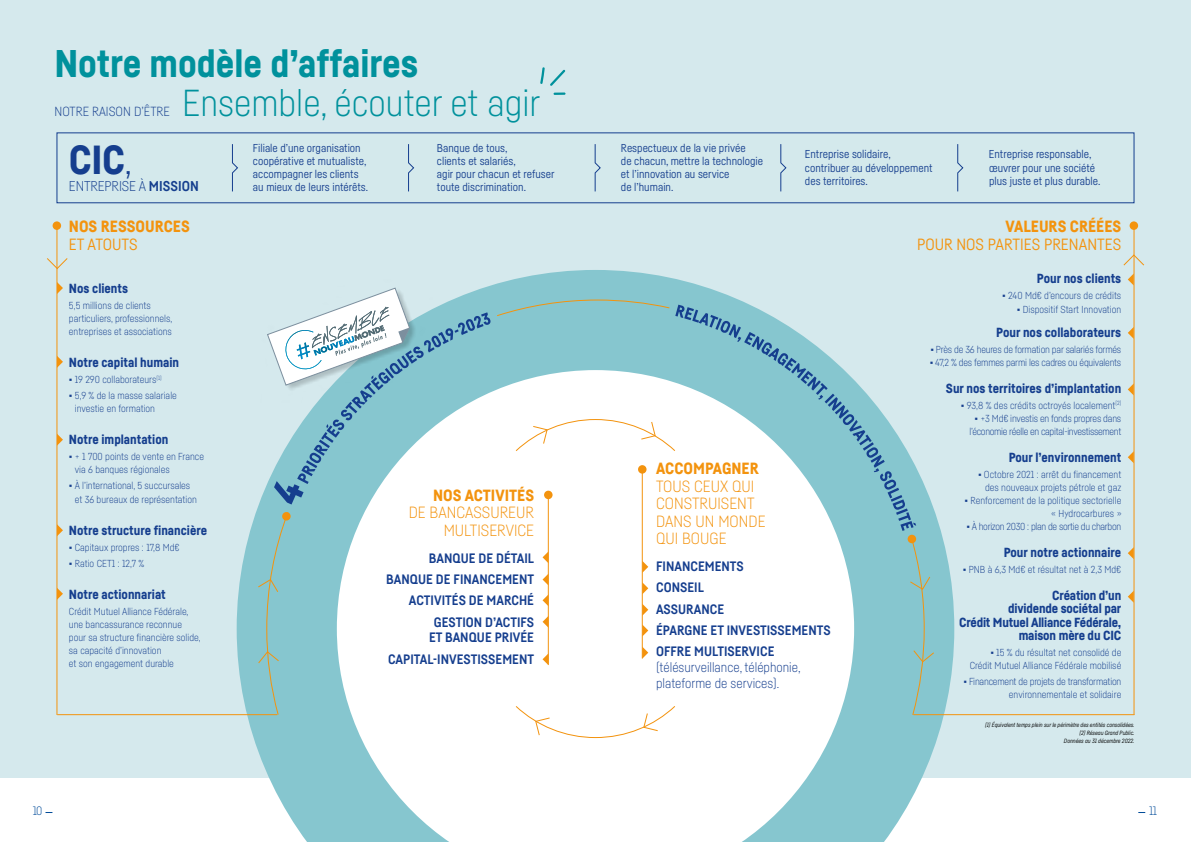
<style>
.page{position:relative;width:1191px;height:842px;background:#fff}
.page>*{position:absolute;margin:0;border:0;box-sizing:border-box;transform-origin:0 0}
.t1{font:900 40px "Fabrikat";color:#153e8e}
.t2{font:900 38px "Fabrikat";color:#00919c}
.t3{font:300 37px "Fabrikat";color:#00919c}
.t4{font:300 16px/17.4px "Fabrikat";color:#f3930e}
.t5{font:900 16px "Fabrikat";color:#f3930e}
.t6{font:16px "Fabrikat";color:#f3930e}
.t7{font:300 14px "Fabrikat";letter-spacing:-.01em;color:#153e8e}
.t8{font:700 13.4px/21.3px "Fabrikat";color:#153e8e;text-align:right}
.t9{font:300 13.4px/15.7px "Fabrikat";color:#153e8e}
.t10{font:900 13px/13.2px "Fabrikat";color:#153e8e;text-align:right}
.t11{font:300 13px "Fabrikat";color:#153e8e}
.t12{font:300 12px "Fabrikat";color:#004b99}
.t13{font:11.3px/13.2px "Fabrikat";color:#153e8e}
.t14{font:300 10px/13.2px "Fabrikat";color:#153e8e}
.t15{font:300 10px/13.2px "Fabrikat";letter-spacing:-.02em;color:#153e8e;text-align:right}
.t16{font:300 10px/13.2px "Fabrikat";letter-spacing:-.03em;color:#153e8e;text-align:center}
.t17{font:italic 6px/8px "Fabrikat";letter-spacing:-.005em;color:#000;text-align:right}
.s1{font-weight:300}
.s2{font-weight:700}
.s3{font-weight:900}
</style>
<div class="page">
<div style="left:0;top:0;width:1191px;height:777px;background:#d5e9ed"></div>
<svg style="left:237px;top:270px;width:717px;height:572px"></svg>
<svg style="left:337px;top:738px;width:517px;height:104px"></svg>
<hr style="left:57px;top:226px;width:1px;height:489px;background:#f3930e">
<hr style="left:1133px;top:226px;width:1px;height:489px;background:#f3930e">
<div style="left:57px;top:133px;width:1077px;height:70px;background:#d4e9ec;border:1px solid #153e8e"></div>
<svg style="left:232px;top:144px;width:6px;height:48px"></svg>
<svg style="left:408px;top:144px;width:6px;height:48px"></svg>
<svg style="left:594px;top:144px;width:7px;height:48px"></svg>
<svg style="left:780px;top:144px;width:6px;height:48px"></svg>
<svg style="left:957px;top:144px;width:6px;height:48px"></svg>
<hr style="left:57px;top:714px;width:220px;height:1px;background:#f3930e">
<hr style="left:913px;top:714px;width:221px;height:1px;background:#f3930e">
<svg style="left:57px;top:282px;width:6px;height:12px"></svg>
<svg style="left:1127px;top:274px;width:6px;height:11px"></svg>
<svg style="left:1128px;top:327px;width:5px;height:11px"></svg>
<svg style="left:1127px;top:384px;width:6px;height:11px"></svg>
<svg style="left:1127px;top:452px;width:6px;height:11px"></svg>
<svg style="left:1127px;top:548px;width:6px;height:11px"></svg>
<svg style="left:1127px;top:591px;width:6px;height:11px"></svg>
<svg style="left:57px;top:356px;width:6px;height:12px"></svg>
<svg style="left:57px;top:434px;width:6px;height:12px"></svg>
<svg style="left:57px;top:524px;width:6px;height:12px"></svg>
<svg style="left:57px;top:588px;width:6px;height:12px"></svg>
<div style="left:53px;top:221px;width:8px;height:9px;background:#f3930e;border-radius:50%"></div>
<div style="left:1129px;top:221px;width:9px;height:9px;background:#f3930e;border-radius:50%"></div>
<svg style="left:47px;top:258px;width:21px;height:11px"></svg>
<svg style="left:1123px;top:254px;width:21px;height:12px"></svg>
<svg style="left:540px;top:67px;width:25px;height:19px"></svg>
<svg style="left:553px;top:92px;width:12px;height:3px"></svg>
<img style="left:248px;top:274px;width:184px;height:129px">
<svg style="left:258px;top:288px;width:676px;height:450px"></svg>
<h2 class="t2" style="left:55px;top:40px;width:365px">Notre modèle d’affaires</h2>
<h3 class="t11" style="left:55px;top:103px;width:117px">NOTRE RAISON D’ÊTRE</h3>
<h3 class="t3" style="left:182px;top:80px;width:360px">Ensemble, écouter et agir</h3>
<h1 class="t1" style="left:69px;top:135px;width:65px">CIC<span class="s1">,</span></h1>
<h3 class="t7" style="left:69px;top:178px;width:131px">ENTREPRISE À <span class="s2">MISSION</span></h3>
<h3 class="t5" style="left:69px;top:216px;width:122px">NOS RESSOURCES</h3>
<h3 class="t6" style="left:69px;top:234px;width:70px">ET ATOUTS</h3>
<h3 class="t10" style="left:69px;top:281px;width:61px">Nos clients</h3>
<p class="t14" style="left:69px;top:298px;width:105px">5,5 millions de clients particuliers, professionnels, entreprises et associations</p>
<h3 class="t10" style="left:69px;top:355px;width:112px">Notre capital humain</h3>
<p class="t14" style="left:69px;top:373px;width:94px"><span class="s3">•</span> 19 290 collaborateurs<sup>(1)</sup></p>
<p class="t14" style="left:75px;top:389px;width:104px;text-indent:-6px"><span class="s3">•</span> 5,9 % de la masse salariale investie en formation</p>
<h3 class="t10" style="left:69px;top:433px;width:101px">Notre implantation</h3>
<p class="t14" style="left:75px;top:450px;width:131px;text-indent:-6px"><span class="s3">•</span> + 1 700 points de vente en France via 6 banques régionales</p>
<p class="t14" style="left:75px;top:479px;width:124px;text-indent:-6px"><span class="s3">•</span> À l’international, 5 succursales et 36 bureaux de représentation</p>
<h3 class="t10" style="left:69px;top:523px;width:140px">Notre structure financière</h3>
<p class="t14" style="left:69px;top:540px;width:112px"><span class="s3">•</span> Capitaux propres : 17,8 Md€</p>
<p class="t14" style="left:69px;top:556px;width:77px"><span class="s3">•</span> Ratio CET1 : 12,7 %</p>
<h3 class="t10" style="left:69px;top:587px;width:98px">Notre actionnariat</h3>
<p class="t14" style="left:69px;top:604px;width:133px">Crédit Mutuel Alliance Fédérale, une bancassurance reconnue pour sa structure financière solide, sa capacité d’innovation<br>et son engagement durable</p>
<p class="t13" style="left:253px;top:141px;width:117px">Filiale d’une organisation coopérative et mutualiste, accompagner les clients au mieux de leurs intérêts.</p>
<p class="t13" style="left:437px;top:141px;width:119px">Banque de tous,<br>clients et salariés,<br>agir pour chacun et refuser toute discrimination.</p>
<p class="t13" style="left:621px;top:141px;width:144px">Respectueux de la vie privée<br>de chacun, mettre la technologie et l’innovation au service<br>de l’humain.</p>
<p class="t13" style="left:805px;top:148px;width:129px">Entreprise solidaire, contribuer au développement des territoires.</p>
<p class="t13" style="left:989px;top:148px;width:113px">Entreprise responsable, œuvrer pour une société plus juste et plus durable.</p>
<h3 class="t5" style="left:433px;top:485px;width:102px">NOS ACTIVITÉS</h3>
<h3 class="t4" style="left:409px;top:503px;width:127px;text-align:right">DE BANCASSUREUR<br>MULTISERVICE</h3>
<h3 class="t8" style="left:386px;top:547px;width:149px">BANQUE DE DÉTAIL<br>BANQUE DE FINANCEMENT<br>ACTIVITÉS DE MARCHÉ<br>GESTION D’ACTIFS</h3>
<h3 class="t8" style="left:388px;top:627px;width:147px">ET BANQUE PRIVÉE<br>CAPITAL-INVESTISSEMENT</h3>
<h3 class="t5" style="left:656px;top:459px;width:104px">ACCOMPAGNER</h3>
<h3 class="t4" style="left:656px;top:477px;width:111px">TOUS CEUX QUI<br>CONSTRUISENT<br>DANS UN MONDE<br>QUI BOUGE</h3>
<h3 class="t8" style="left:656px;top:555px;width:176px;text-align:left">FINANCEMENTS<br>CONSEIL<br>ASSURANCE<br>ÉPARGNE ET INVESTISSEMENTS<br>OFFRE MULTISERVICE</h3>
<h3 class="t9" style="left:656px;top:659px;width:146px">(télésurveillance, téléphonie, plateforme de services).</h3>
<h3 class="t5" style="left:1005px;top:216px;width:117px">VALEURS CRÉÉES</h3>
<h3 class="t6" style="left:917px;top:234px;width:206px">POUR NOS PARTIES PRENANTES</h3>
<h3 class="t10" style="left:1037px;top:272px;width:86px">Pour nos clients</h3>
<p class="t14" style="left:1002px;top:289px;width:121px"><span class="s3">•</span> 240 Md€ d’encours de crédits</p>
<p class="t14" style="left:1017px;top:302px;width:106px"><span class="s3">•</span> Dispositif Start Innovation</p>
<h3 class="t10" style="left:996px;top:325px;width:126px">Pour nos collaborateurs</h3>
<p class="t15" style="left:930px;top:342px;width:192px"><span class="s3">•</span> Près de 36 heures de formation par salariés formés</p>
<p class="t15" style="left:929px;top:355px;width:193px"><span class="s3">•</span> 47,2 % des femmes parmi les cadres ou équivalents</p>
<h3 class="t10" style="left:946px;top:381px;width:177px">Sur nos territoires d’implantation</h3>
<p class="t14" style="left:960px;top:398px;width:162px"><span class="s3">•</span> 93,8 % des crédits octroyés localement<sup>(2)</sup></p>
<p class="t16" style="left:969px;top:411px;width:153px"><span class="s3">•</span> +3 Md€ investis en fonds propres dans l’économie réelle en capital-investissement</p>
<h3 class="t10" style="left:1008px;top:450px;width:114px">Pour l’environnement</h3>
<p class="t14" style="left:978px;top:467px;width:145px;text-align:right"><span class="s3">•</span> Octobre 2021 : arrêt du financement des nouveaux projets pétrole et gaz</p>
<p class="t14" style="left:964px;top:494px;width:158px;text-align:right"><span class="s3">•</span> Renforcement de la politique sectorielle « Hydrocarbures »</p>
<p class="t16" style="left:966px;top:520px;width:156px"><span class="s3">•</span> À horizon 2030 : plan de sortie du charbon</p>
<h3 class="t10" style="left:1003px;top:546px;width:119px">Pour notre actionnaire</h3>
<p class="t14" style="left:962px;top:563px;width:160px"><span class="s3">•</span> PNB à 6,3 Md€ et résultat net à 2,3 Md€</p>
<h3 class="t10" style="left:959px;top:589px;width:164px">Création d’un<br>dividende sociétal par<br>Crédit Mutuel Alliance Fédérale, maison mère du CIC</h3>
<p class="t14" style="left:969px;top:645px;width:153px;text-align:right"><span class="s3">•</span> 15 % du résultat net consolidé de<br>Crédit Mutuel Alliance Fédérale mobilisé</p>
<p class="t15" style="left:963px;top:674px;width:159px"><span class="s3">•</span> Financement de projets de transformation environnementale et solidaire</p>
<p class="t17" style="left:985px;top:721px;width:151px">(1) Équivalent temps plein sur le périmètre des entités consolidées. (2) Réseau Grand Public.<br>Données au 31 décembre 2022.</p>
<p class="t12" style="left:33px;top:804px;width:11px">10</p>
<p class="t12" style="left:1149px;top:804px;width:9px">11</p>
</div>
